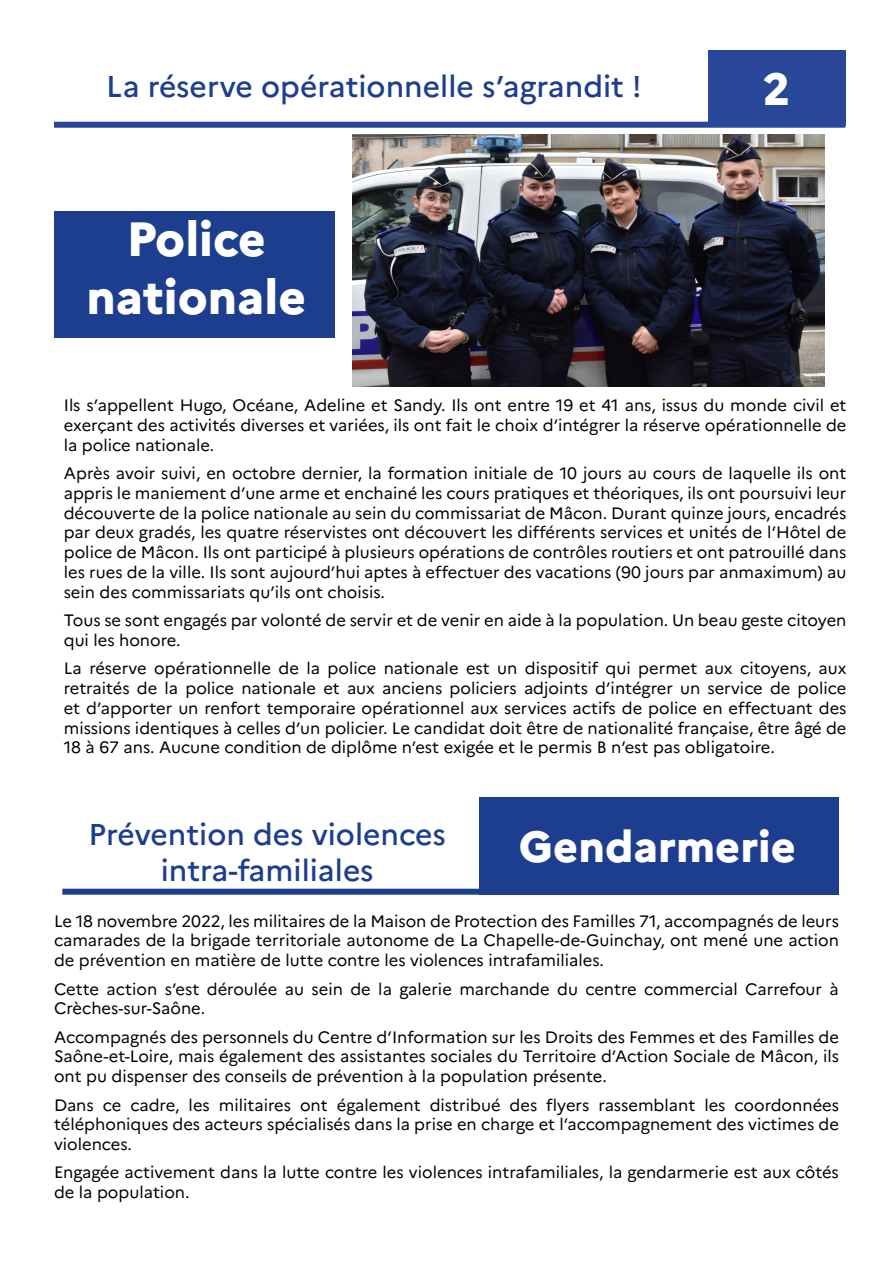
<style>
.page{position:relative;width:893px;height:1263px;background:#fff}
.page>*{position:absolute;margin:0;border:0;box-sizing:border-box;transform-origin:0 0}
.t1{font:800 48px/57.6px "Marianne";color:#fff;text-align:center}
.t2{font:800 45px "Marianne";color:#fff}
.t3{font:800 43.5px "Marianne";color:#fff}
.t4{font:500 30px/36px "Marianne";color:#1d3d8f;text-align:center}
.t5{font:16.5px/19.8px "Marianne";color:#000;text-align:justify}
</style>
<div class="page">
<div style="left:54px;top:122px;width:791px;height:6px;background:#284798"></div>
<div style="left:708px;top:50px;width:137px;height:76px;background:#284798"></div>
<div style="left:54px;top:212px;width:280px;height:126px;background:#1d3d8f"></div>
<div style="left:479px;top:796px;width:360px;height:98px;background:#1d3d8f"></div>
<div style="left:62px;top:889px;width:499px;height:6px;background:#1d3d8f"></div>
<img style="left:353px;top:134px;width:471px;height:252px">
<h3 class="t4" style="left:106px;top:66px;width:537px">La réserve opérationnelle s’agrandit !</h3>
<h1 class="t1" style="left:86px;top:206px;width:221px">Police nationale</h1>
<h2 class="t2" style="left:763px;top:54px;width:28px">2</h2>
<p class="t5" style="left:64px;top:394px;width:784px">Ils s’appellent Hugo, Océane, Adeline et Sandy. Ils ont entre 19 et 41 ans, issus du monde civil et exerçant des activités diverses et variées, ils ont fait le choix d’intégrer la réserve opérationnelle de la police nationale.</p>
<p class="t5" style="left:64px;top:462px;width:784px">Après avoir suivi, en octobre dernier, la formation initiale de 10 jours au cours de laquelle ils ont appris le maniement d’une arme et enchainé les cours pratiques et théoriques, ils ont poursuivi leur découverte de la police nationale au sein du commissariat de Mâcon. Durant quinze jours, encadrés par deux gradés, les quatre réservistes ont découvert les différents services et unités de l’Hôtel de police de Mâcon. Ils ont participé à plusieurs opérations de contrôles routiers et ont patrouillé dans les rues de la ville. Ils sont aujourd’hui aptes à effectuer des vacations (90 jours par anmaximum) au sein des commissariats qu’ils ont choisis.</p>
<p class="t5" style="left:64px;top:609px;width:784px">Tous se sont engagés par volonté de servir et de venir en aide à la population. Un beau geste citoyen qui les honore.</p>
<p class="t5" style="left:64px;top:657px;width:784px">La réserve opérationnelle de la police nationale est un dispositif qui permet aux citoyens, aux retraités de la police nationale et aux anciens policiers adjoints d’intégrer un service de police et d’apporter un renfort temporaire opérationnel aux services actifs de police en effectuant des missions identiques à celles d’un policier. Le candidat doit être de nationalité française, être âgé de 18 à 67 ans. Aucune condition de diplôme n’est exigée et le permis B n’est pas obligatoire.</p>
<h3 class="t4" style="left:89px;top:814px;width:359px">Prévention des violences intra-familiales</h3>
<h3 class="t3" style="left:519px;top:813px;width:279px">Gendarmerie</h3>
<p class="t5" style="left:54px;top:909px;width:787px">Le 18 novembre 2022, les militaires de la Maison de Protection des Familles 71, accompagnés de leurs camarades de la brigade territoriale autonome de La Chapelle-de-Guinchay, ont mené une action de prévention en matière de lutte contre les violences intrafamiliales.</p>
<p class="t5" style="left:54px;top:977px;width:786px">Cette action s’est déroulée au sein de la galerie marchande du centre commercial Carrefour à<br>Crèches-sur-Saône.</p>
<p class="t5" style="left:54px;top:1025px;width:786px">Accompagnés des personnels du Centre d’Information sur les Droits des Femmes et des Familles de Saône-et-Loire, mais également des assistantes sociales du Territoire d’Action Sociale de Mâcon, ils ont pu dispenser des conseils de prévention à la population présente.</p>
<p class="t5" style="left:54px;top:1093px;width:786px">Dans ce cadre, les militaires ont également distribué des flyers rassemblant les coordonnées téléphoniques des acteurs spécialisés dans la prise en charge et l’accompagnement des victimes de violences.</p>
<p class="t5" style="left:54px;top:1161px;width:786px">Engagée activement dans la lutte contre les violences intrafamiliales, la gendarmerie est aux côtés de la population.</p>
</div>
